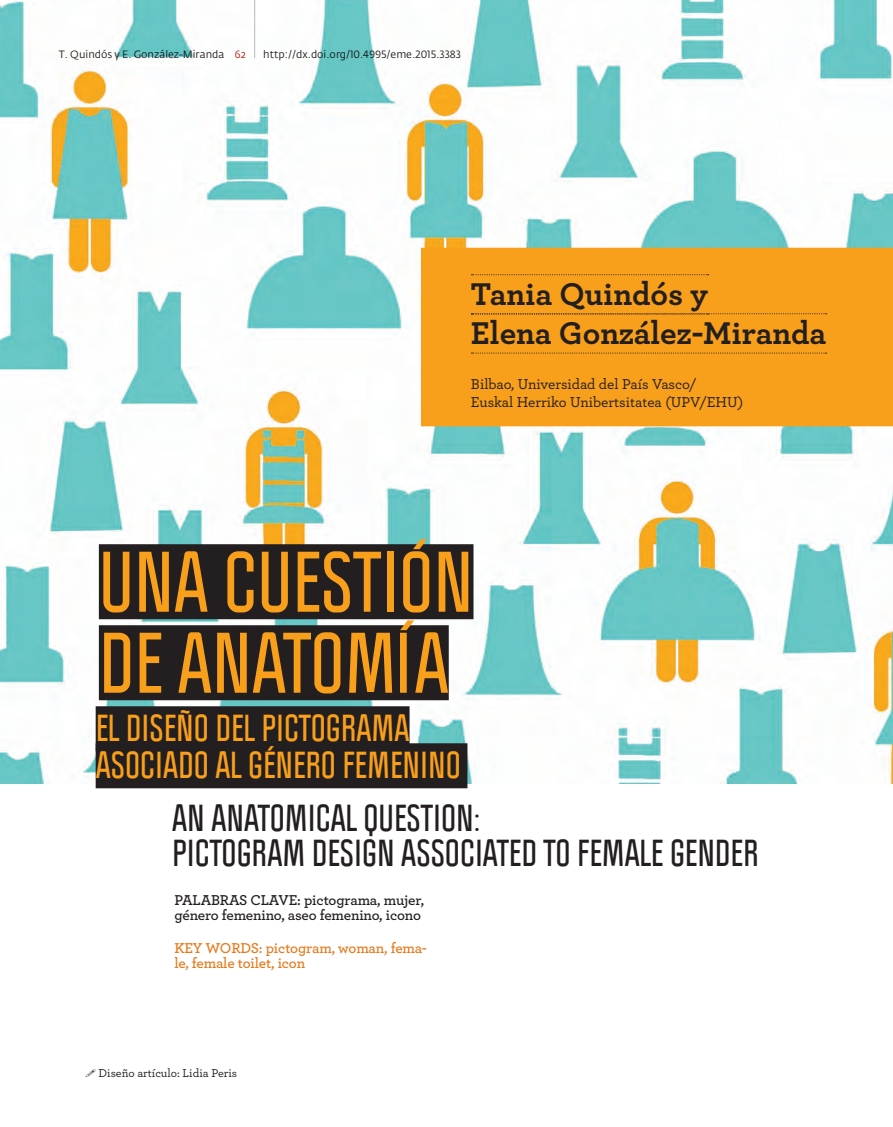
<style>
.page{position:relative;width:893px;height:1127px;background:#fff}
.page>*{position:absolute;margin:0;border:0;box-sizing:border-box;transform-origin:0 0}
.TÍTULO_entrada_artic{font:700 75px "Politica";color:#f89f1c}
.SubTítulo_articulo{font:700 33px "Politica";color:#231f20}
.TÍTULO_entrada_artic-2{font:700 33px "Politica";color:#f89f1c}
.AUTOR_texto{font:700 33px "Archer";color:#231f20}
.TEXTO_COMÚN_ART{font:500 15px "Archer";color:#231f20}
.PALAB_CLAVE{font:600 15px/15px "Archer";letter-spacing:-.01em;color:#231f20}
.PALAB_CLAVE-2{font:600 15px/15px "Archer";letter-spacing:-.01em;color:#e57a1d}
.nombre_ilustraciones{font:500 12px "Archer";color:#231f20}
.t1{font:10.5px "Fedra Sans Pro";color:#231f20}
.s1{color:#b51e1b}
</style>
<div class="page">
<img style="left:0;top:0;width:893px;height:784px">
<div style="left:421px;top:248px;width:472px;height:178px;background:#f89f1c"></div>
<svg style="left:471px;top:274px;width:238px;height:1px"></svg>
<svg style="left:471px;top:313px;width:356px;height:2px"></svg>
<svg style="left:471px;top:352px;width:356px;height:2px"></svg>
<div style="left:99px;top:544px;width:374px;height:75px;background:#231f20"></div>
<div style="left:99px;top:625px;width:350px;height:75px;background:#231f20"></div>
<div style="left:96px;top:706px;width:314px;height:45px;background:#231f20"></div>
<div style="left:96px;top:743px;width:371px;height:45px;background:#231f20"></div>
<p class="t1" style="left:59px;top:48px;width:189px">T. Quindós y E. González-Miranda <span class="s1">62</span></p>
<p class="t1" style="left:263px;top:48px;width:199px">http://dx.doi.org/10.4995/eme.2015.3383</p>
<p class="AUTOR_texto" style="left:471px;top:268px;width:239px">Tania Quindós y</p>
<p class="AUTOR_texto" style="left:471px;top:307px;width:357px">Elena González-Miranda</p>
<p class="TEXTO_COMÚN_ART" style="left:471px;top:373px;width:227px">Bilbao, Universidad del País Vasco/</p>
<p class="TEXTO_COMÚN_ART" style="left:471px;top:391px;width:274px">Euskal Herriko Unibertsitatea (UPV/EHU)</p>
<p class="TÍTULO_entrada_artic" style="left:99px;top:533px;width:376px">UNA CUESTIÓN</p>
<p class="TÍTULO_entrada_artic" style="left:99px;top:614px;width:351px">DE ANATOMÍA</p>
<p class="TÍTULO_entrada_artic-2" style="left:96px;top:706px;width:315px">EL DISEÑO DEL PICTOGRAMA</p>
<p class="TÍTULO_entrada_artic-2" style="left:96px;top:743px;width:367px">ASOCIADO AL GÉNERO FEMENINO</p>
<p class="SubTítulo_articulo" style="left:172px;top:796px;width:310px">AN ANATOMICAL QUESTION:</p>
<p class="SubTítulo_articulo" style="left:172px;top:831px;width:587px">PICTOGRAM DESIGN ASSOCIATED TO FEMALE GENDER</p>
<p class="PALAB_CLAVE" style="left:174px;top:892px;width:251px">PALABRAS CLAVE: pictograma, mujer, género femenino, aseo femenino, icono</p>
<p class="PALAB_CLAVE-2" style="left:174px;top:940px;width:254px">KEY WORDS: pictogram, woman, fema&shy;le, female toilet, icon</p>
<p class="nombre_ilustraciones" style="left:99px;top:1064px;width:140px">Diseño artículo: Lidia Peris</p>
</div>
